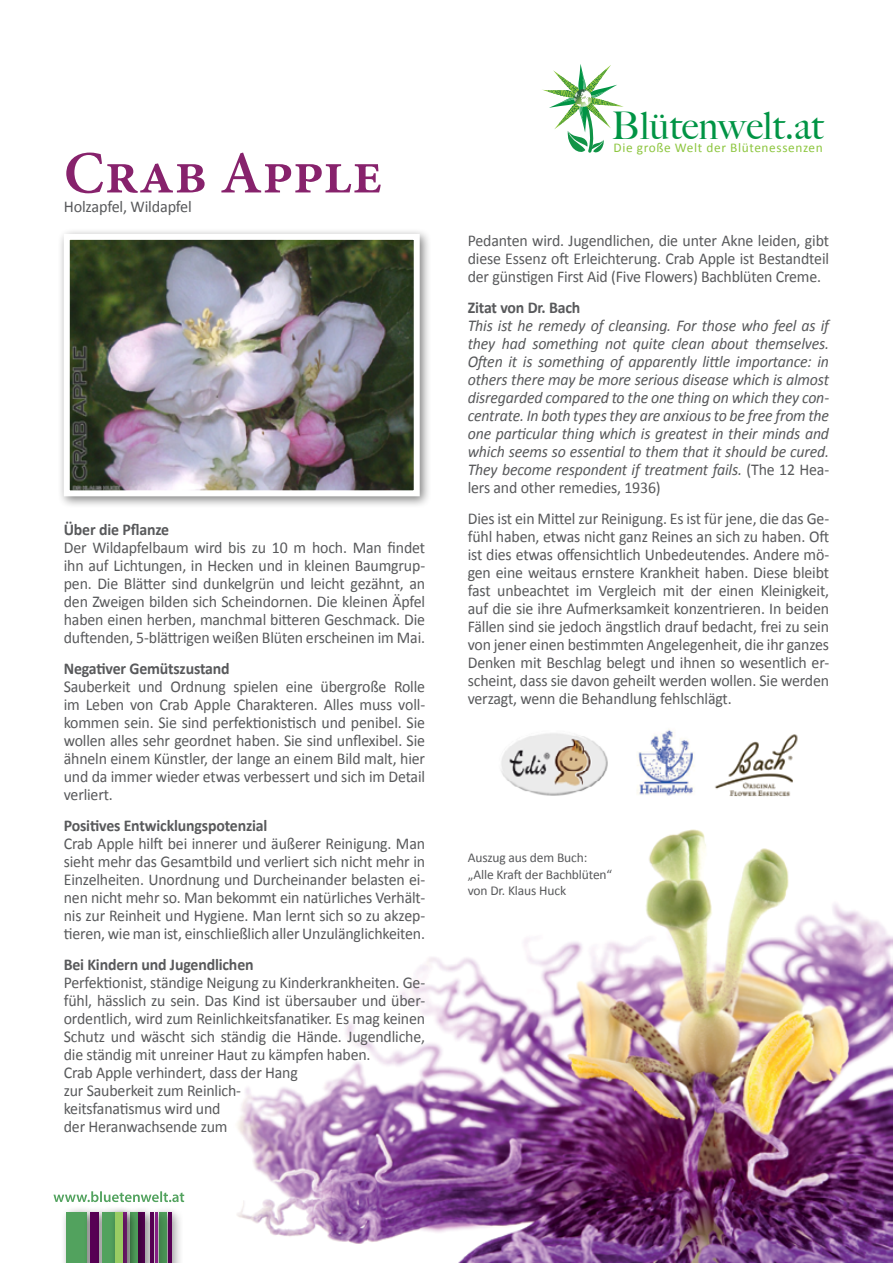
<style>
.page{position:relative;width:893px;height:1263px;background:#fff}
.page>*{position:absolute;margin:0;border:0;box-sizing:border-box;transform-origin:0 0}
.t1{font:600 60px "Minion Pro";color:#87226c}
.t2{font:500 38.1px "Big Caslon";color:#009444}
.t3{font:16.5px/18px "Calibri";letter-spacing:-.01em;color:#58595b;text-align:justify;scale:.96 1}
.t4{font:italic 16.5px/18px "Calibri";letter-spacing:-.01em;color:#58595b;text-align:justify;scale:.96 1}
.t5{font:700 16.5px "Calibri";letter-spacing:-.01em;color:#58595b;scale:.96 1}
.t6{font:16.5px "Calibri";letter-spacing:-.01em;color:#58595b}
.t7{font:13.5px/16.5px "Calibri";letter-spacing:-.01em;color:#58595b}
.t8{font:13.35px "Calibri";letter-spacing:.045em;color:#8dc63f}
.s1{font-style:normal}
</style>
<div class="page">
<img style="left:88px;top:829px;width:805px;height:434px">
<svg style="left:542px;top:64px;width:82px;height:89px"></svg>
<div style="left:60px;top:1206px;width:39px;height:57px;background:#000;opacity:.5"></div>
<div style="left:67px;top:1212px;width:20px;height:51px;background:#52a25e"></div>
<div style="left:83px;top:1206px;width:27px;height:57px;background:#000;opacity:.5"></div>
<div style="left:90px;top:1212px;width:8px;height:51px;background:#570054"></div>
<div style="left:123px;top:1206px;width:27px;height:57px;background:#000;opacity:.5"></div>
<div style="left:144px;top:1206px;width:22px;height:57px;background:#000;opacity:.5"></div>
<div style="left:95px;top:1206px;width:40px;height:57px;background:#000;opacity:.5"></div>
<div style="left:102px;top:1212px;width:21px;height:51px;background:#52a25e"></div>
<div style="left:161px;top:1206px;width:23px;height:57px;background:#000;opacity:.5"></div>
<hr style="left:168px;top:1212px;width:3px;height:51px;background:#570054">
<div style="left:149px;top:1206px;width:21px;height:57px;background:#000;opacity:.5"></div>
<hr style="left:156px;top:1212px;width:2px;height:51px;background:#851f83">
<div style="left:116px;top:1206px;width:24px;height:57px;background:#000;opacity:.5"></div>
<div style="left:109px;top:1206px;width:27px;height:57px;background:#000;opacity:.5"></div>
<div style="left:115px;top:1212px;width:8px;height:51px;background:#99cc63"></div>
<svg style="left:53px;top:1191px;width:131px;height:11px"></svg>
<img style="left:637px;top:729px;width:57px;height:67px">
<img style="left:715px;top:734px;width:83px;height:63px">
<img style="left:501px;top:733px;width:107px;height:63px">
<div style="left:57px;top:228px;width:375px;height:281px;background:#000;opacity:.5"></div>
<img style="left:71px;top:241px;width:342px;height:248px">
<div style="left:64px;top:234px;width:356px;height:262px;border:6px solid #fff"></div>
<h1 class="t1" style="left:64px;top:132px;width:320px">Crab Apple</h1>
<p class="t6" style="left:64px;top:196px;width:130px">Holzapfel, Wildapfel</p>
<p class="t5" style="left:64px;top:519px;width:111px">Über die Pflanze</p>
<p class="t3" style="left:64px;top:539px;width:378px">Der Wildapfelbaum wird bis zu 10 m hoch. Man findet ihn auf Lichtungen, in Hecken und in kleinen Baumgrup&shy;pen. Die Blätter sind dunkelgrün und leicht gezähnt, an den Zweigen bilden sich Scheindornen. Die kleinen Äpfel haben einen herben, manchmal bitteren Geschmack. Die duftenden, 5-blättrigen weißen Blüten erscheinen im Mai.</p>
<p class="t5" style="left:64px;top:658px;width:174px">Negativer Gemütszustand</p>
<p class="t3" style="left:64px;top:678px;width:378px">Sauberkeit und Ordnung spielen eine übergroße Rolle im Leben von Crab Apple Charakteren. Alles muss voll&shy;kommen sein. Sie sind perfektionistisch und penibel. Sie wollen alles sehr geordnet haben. Sie sind unflexibel. Sie ähneln einem Künstler, der lange an einem Bild malt, hier und da immer wieder etwas verbessert und sich im Detail verliert.</p>
<p class="t5" style="left:64px;top:815px;width:214px">Positives Entwicklungspotenzial</p>
<p class="t3" style="left:64px;top:834px;width:378px">Crab Apple hilft bei innerer und äußerer Reinigung. Man sieht mehr das Gesamtbild und verliert sich nicht mehr in Einzelheiten. Unordnung und Durcheinander belasten ei&shy;nen nicht mehr so. Man bekommt ein natürliches Verhält&shy;nis zur Reinheit und Hygiene. Man lernt sich so zu akzep&shy;tieren, wie man ist, einschließlich aller Unzulänglichkeiten.</p>
<p class="t5" style="left:64px;top:954px;width:199px">Bei Kindern und Jugendlichen</p>
<p class="t3" style="left:64px;top:973px;width:378px;text-align:left">Perfektionist, ständige Neigung zu Kinderkrankheiten. Ge&shy;fühl, hässlich zu sein. Das Kind ist übersauber und über&shy;ordentlich, wird zum Reinlichkeitsfanatiker. Es mag keinen Schutz und wäscht sich ständig die Hände. Jugendliche, die ständig mit unreiner Haut zu kämpfen haben.<br>Crab Apple verhindert, dass der Hang<br>zur Sauberkeit zum Reinlich-<br>keitsfanatismus wird und<br>der Heranwachsende zum</p>
<h2 class="t2" style="left:612px;top:103px;width:213px">Blütenwelt.at</h2>
<p class="t8" style="left:614px;top:140px;width:211px">Die große Welt der Blütenessenzen</p>
<p class="t3" style="left:468px;top:232px;width:378px">Pedanten wird. Jugendlichen, die unter Akne leiden, gibt diese Essenz oft Erleichterung. Crab Apple ist Bestandteil der günstigen First Aid (Five Flowers) Bachblüten Creme.</p>
<p class="t5" style="left:468px;top:297px;width:119px">Zitat von Dr. Bach</p>
<p class="t4" style="left:468px;top:316px;width:378px">This ist he remedy of cleansing. For those who feel as if they had something not quite clean about themselves.<br>Often it is something of apparently little importance: in others there may be more serious disease which is almost disregarded compared to the one thing on which they con&shy;centrate. In both types they are anxious to be free from the one particular thing which is greatest in their minds and which seems so essential to them that it should be cured.<br>They become respondent if treatment fails. <span class="s1">(The 12 Hea&shy;lers and other remedies, 1936)</span></p>
<p class="t3" style="left:468px;top:509px;width:378px">Dies ist ein Mittel zur Reinigung. Es ist für jene, die das Ge&shy;fühl haben, etwas nicht ganz Reines an sich zu haben. Oft ist dies etwas offensichtlich Unbedeutendes. Andere mö&shy;gen eine weitaus ernstere Krankheit haben. Diese bleibt fast unbeachtet im Vergleich mit der einen Kleinigkeit, auf die sie ihre Aufmerksamkeit konzentrieren. In beiden Fällen sind sie jedoch ängstlich drauf bedacht, frei zu sein von jener einen bestimmten Angelegenheit, die ihr ganzes Denken mit Beschlag belegt und ihnen so wesentlich er&shy;scheint, dass sie davon geheilt werden wollen. Sie werden verzagt, wenn die Behandlung fehlschlägt.</p>
<p class="t7" style="left:468px;top:850px;width:146px">Auszug aus dem Buch: „Alle Kraft der Bachblüten“ von Dr. Klaus Huck</p>
</div>
